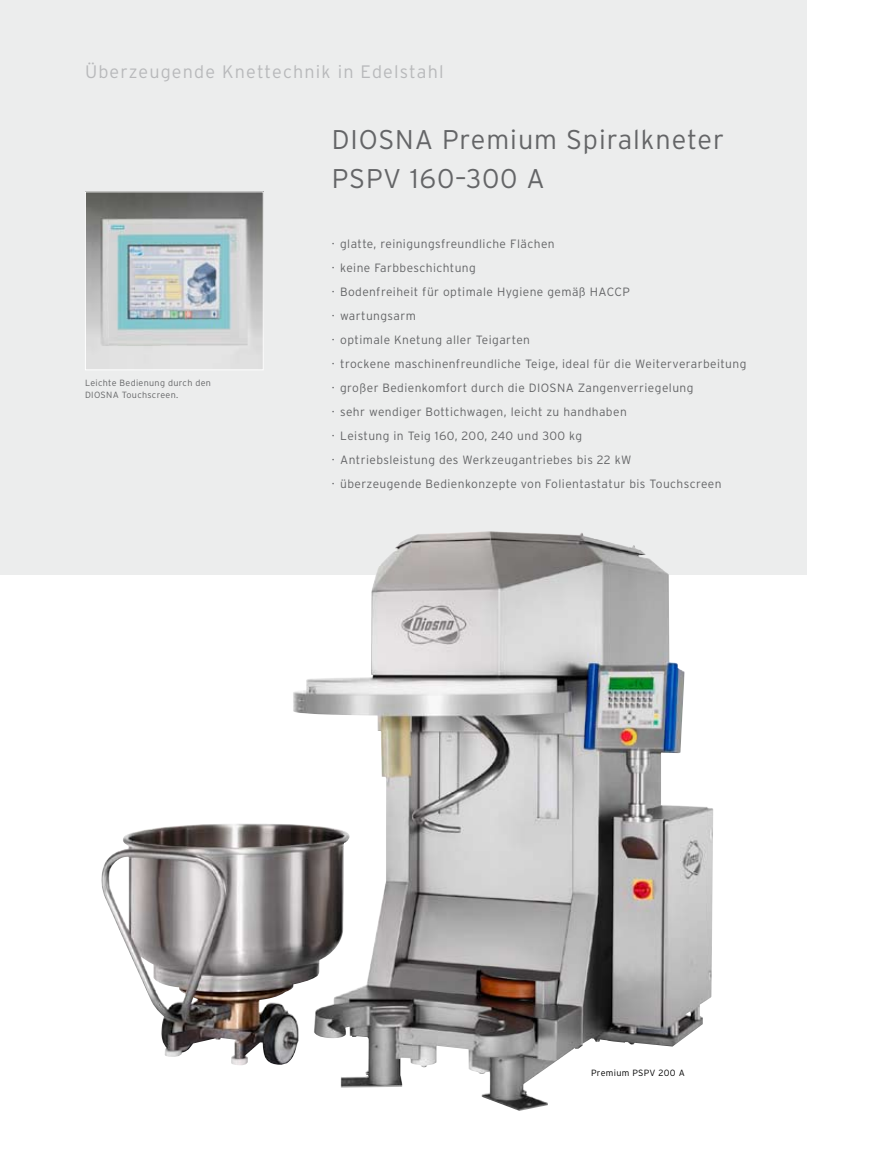
<style>
.page{position:relative;width:893px;height:1149px;background:#fff}
.page>*{position:absolute;margin:0;border:0;box-sizing:border-box;transform-origin:0 0}
.t1{font:300 27px/39px "Interstate";letter-spacing:.035em;color:#646567}
.t2{font:300 18px "Interstate";letter-spacing:.065em;color:#b8b9bb}
.t3{font:300 12px/24px "Interstate";letter-spacing:.035em;color:#646567}
.t4{font:300 9px/12px "Interstate";letter-spacing:.035em;color:#646567}
.t5{font:300 9px "Interstate";letter-spacing:.035em;color:#000}
</style>
<div class="page">
<div style="left:0;top:0;width:893px;height:574px;background:#eceded"></div>
<img style="left:87px;top:193px;width:175px;height:175px">
<div style="left:85px;top:191px;width:179px;height:179px;border:1px solid #fff"></div>
<img style="left:101px;top:531px;width:612px;height:579px">
<div style="left:808px;top:0;width:85px;height:1148px;background:#fff"></div>
<h2 class="t2" style="left:85px;top:62px;width:360px">Überzeugende Knettechnik in Edelstahl</h2>
<p class="t4" style="left:85px;top:376px;width:127px">Leichte Bedienung durch den<br>DIOSNA Touchscreen.</p>
<h1 class="t1" style="left:332px;top:120px;width:394px">DIOSNA Premium Spiralkneter<br>PSPV 160–300 A</h1>
<p class="t3" style="left:332px;top:231px;width:416px">· glatte, reinigungsfreundliche Flächen<br>· keine Farbbeschichtung<br>· Bodenfreiheit für optimale Hygiene gemäß HACCP<br>· wartungsarm<br>· optimale Knetung aller Teigarten<br>· trockene maschinenfreundliche Teige, ideal für die Weiterverarbeitung · großer Bedienkomfort durch die DIOSNA Zangenverriegelung<br>· sehr wendiger Bottichwagen, leicht zu handhaben<br>· Leistung in Teig 160, 200, 240 und 300 kg<br>· Antriebsleistung des Werkzeugantriebes bis 22 kW<br>· überzeugende Bedienkonzepte von Folientastatur bis Touchscreen</p>
<p class="t5" style="left:591px;top:1067px;width:95px">Premium PSPV 200 A</p>
</div>
